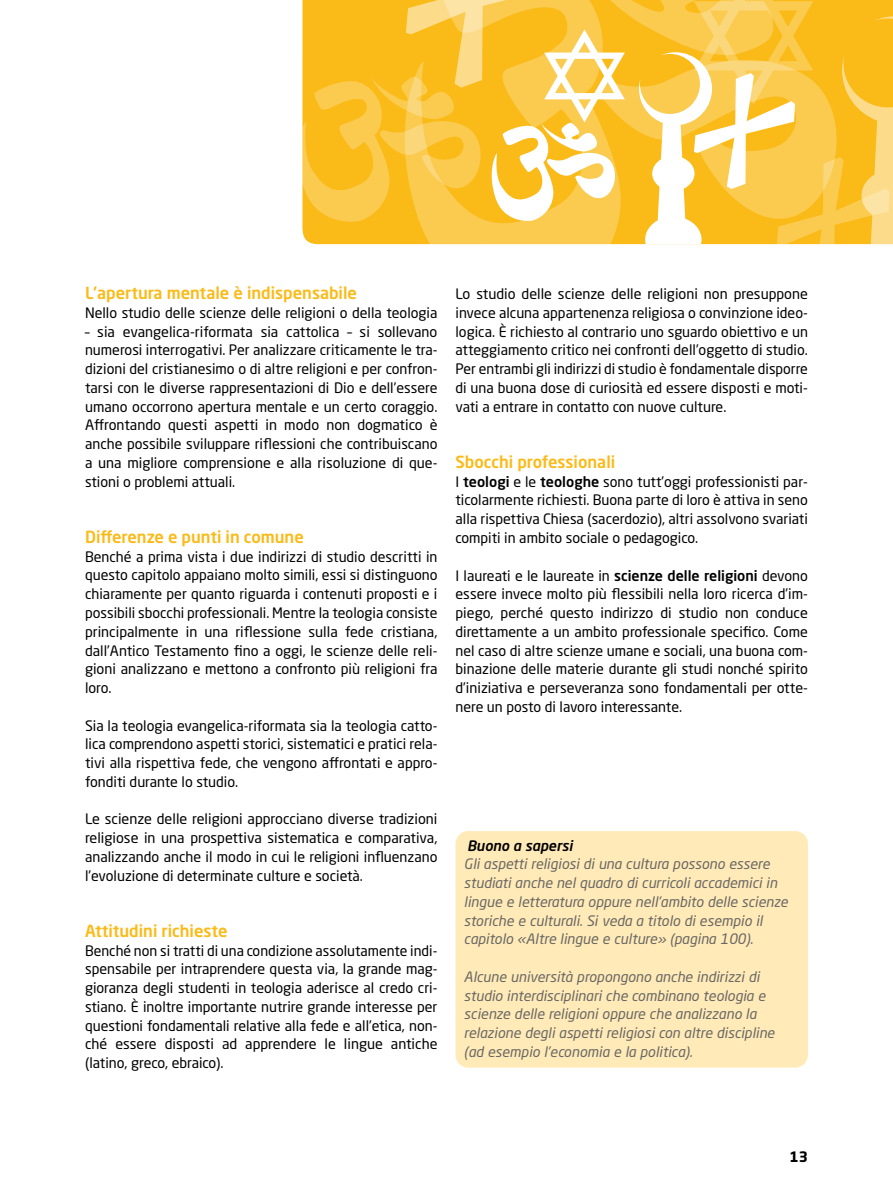
<style>
.page{position:relative;width:893px;height:1191px;background:#fff}
.page>*{position:absolute;margin:0;border:0;box-sizing:border-box;transform-origin:0 0}
.t1{font:500 16.5px "Neo Sans Pro";color:#faba17}
.t2{font:14.25px/18.8px "Neo Sans Pro";color:#000;text-align:justify}
.t3{font:italic 14.25px/18.8px "Neo Sans Pro";color:#6a6864}
.t4{font:italic 500 14.25px "Neo Sans Pro";color:#000}
.t5{font:700 14.25px "Neo Sans Pro";color:#000}
.s1{font-weight:500}
</style>
<div class="page">
<div style="left:455px;top:831px;width:353px;height:236px;background:#ffeab8;border-radius:13px"></div>
<svg style="left:302px;top:0;width:591px;height:244px;background:#fac94c"></svg>
<p class="t1" style="left:85px;top:283px;width:273px">L’apertura mentale è indispensabile</p>
<p class="t2" style="left:85px;top:303px;width:354px">Nello studio delle scienze delle religioni o della teologia</p>
<p class="t2" style="left:85px;top:322px;width:354px">– sia evangelica-riformata sia cattolica – si sollevano numerosi interrogativi. Per analizzare criticamente le tra&shy;dizioni del cristianesimo o di altre religioni e per confron&shy;tarsi con le diverse rappresentazioni di Dio e dell’essere umano occorrono apertura mentale e un certo coraggio.<br>Affrontando questi aspetti in modo non dogmatico è anche possibile sviluppare riflessioni che contribuiscano a una migliore comprensione e alla risoluzione di que&shy;stioni o problemi attuali.</p>
<p class="t1" style="left:85px;top:526px;width:220px">Differenze e punti in comune</p>
<p class="t2" style="left:85px;top:547px;width:354px">Benché a prima vista i due indirizzi di studio descritti in questo capitolo appaiano molto simili, essi si distinguono chiaramente per quanto riguarda i contenuti proposti e i possibili sbocchi professionali. Mentre la teologia consiste principalmente in una riflessione sulla fede cristiana, dall’Antico Testamento fino a oggi, le scienze delle reli&shy;gioni analizzano e mettono a confronto più religioni fra loro.</p>
<p class="t2" style="left:85px;top:715px;width:354px">Sia la teologia evangelica-riformata sia la teologia catto&shy;lica comprendono aspetti storici, sistematici e pratici rela&shy;tivi alla rispettiva fede, che vengono affrontati e appro&shy;fonditi durante lo studio.</p>
<p class="t2" style="left:85px;top:809px;width:354px">Le scienze delle religioni approcciano diverse tradizioni religiose in una prospettiva sistematica e comparativa, analizzando anche il modo in cui le religioni influenzano l’evoluzione di determinate culture e società.</p>
<p class="t1" style="left:85px;top:920px;width:144px">Attitudini richieste</p>
<p class="t2" style="left:85px;top:940px;width:354px">Benché non si tratti di una condizione assolutamente indi&shy;spensabile per intraprendere questa via, la grande mag&shy;gioranza degli studenti in teologia aderisce al credo cri&shy;stiano. È inoltre importante nutrire grande interesse per questioni fondamentali relative alla fede e all’etica, non&shy;ché essere disposti ad apprendere le lingue antiche (latino, greco, ebraico).</p>
<p class="t2" style="left:455px;top:284px;width:354px">Lo studio delle scienze delle religioni non presuppone invece alcuna appartenenza religiosa o convinzione ideo&shy;logica. È richiesto al contrario uno sguardo obiettivo e un atteggiamento critico nei confronti dell’oggetto di studio.<br>Per entrambi gli indirizzi di studio è fondamentale disporre di una buona dose di curiosità ed essere disposti e moti&shy;vati a entrare in contatto con nuove culture.</p>
<p class="t1" style="left:455px;top:451px;width:161px">Sbocchi professionali</p>
<p class="t2" style="left:455px;top:472px;width:354px">I <span class="s1">teologi</span> e le <span class="s1">teologhe</span> sono tutt’oggi professionisti par&shy;ticolarmente richiesti. Buona parte di loro è attiva in seno alla rispettiva Chiesa (sacerdozio), altri assolvono svariati compiti in ambito sociale o pedagogico.</p>
<p class="t2" style="left:455px;top:565px;width:354px">I laureati e le laureate in <span class="s1">scienze delle religioni</span> devono essere invece molto più flessibili nella loro ricerca d’im&shy;piego, perché questo indirizzo di studio non conduce direttamente a un ambito professionale specifico. Come nel caso di altre scienze umane e sociali, una buona com&shy;binazione delle materie durante gli studi nonché spirito d’iniziativa e perseveranza sono fondamentali per otte&shy;nere un posto di lavoro interessante.</p>
<p class="t4" style="left:467px;top:836px;width:107px">Buono a sapersi</p>
<p class="t3" style="left:464px;top:854px;width:325px">Gli aspetti religiosi di una cultura possono essere studiati anche nel quadro di curricoli accademici in lingue e letteratura oppure nell’ambito delle scienze storiche e culturali. Si veda a titolo di esempio il capitolo «Altre lingue e culture» (pagina 100).</p>
<p class="t3" style="left:464px;top:967px;width:312px">Alcune università propongono anche indirizzi di studio interdisciplinari che combinano teologia e scienze delle religioni oppure che analizzano la relazione degli aspetti religiosi con altre discipline (ad esempio l’economia e la politica).</p>
<p class="t5" style="left:789px;top:1147px;width:20px">13</p>
</div>
